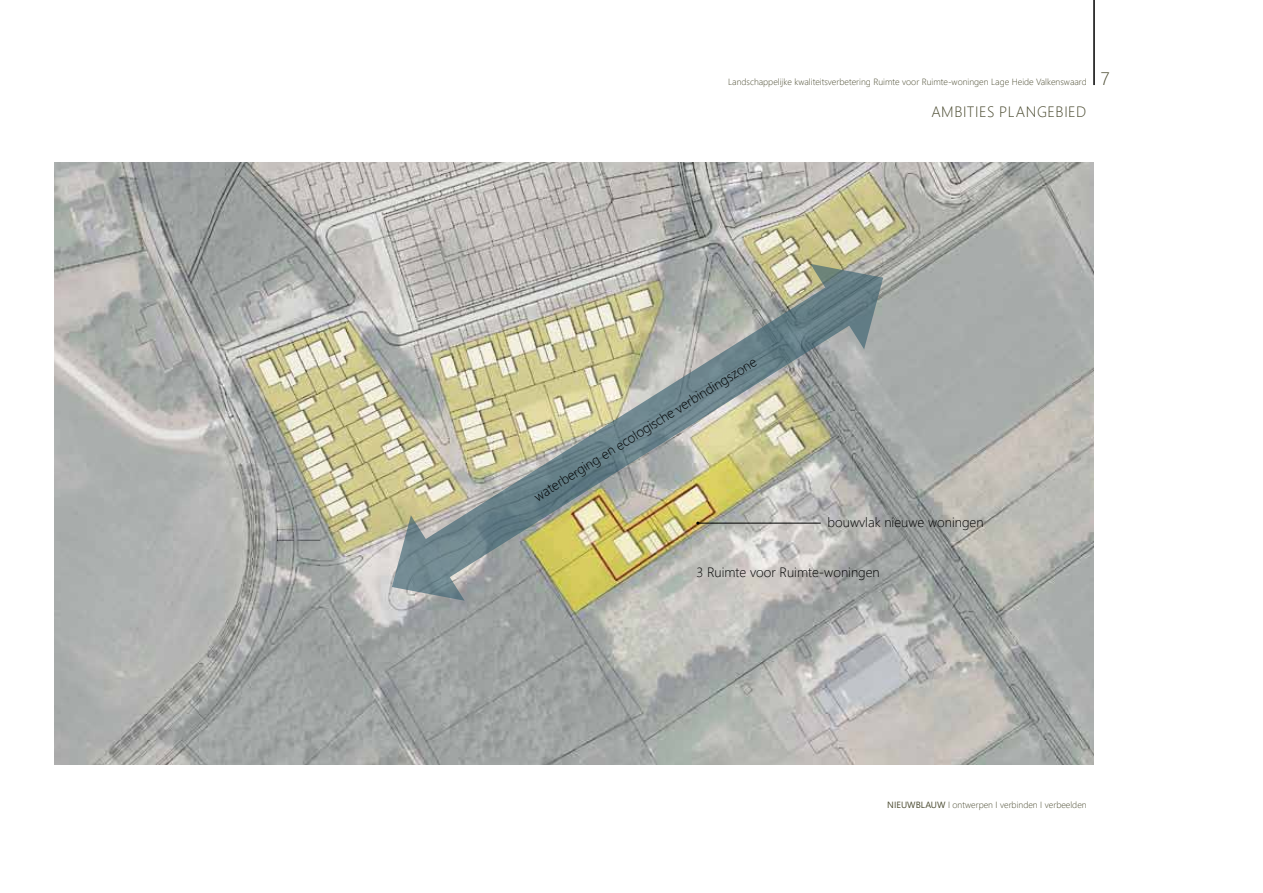
<style>
.page{position:relative;width:1263px;height:893px;background:#fff}
.page>*{position:absolute;margin:0;border:0;box-sizing:border-box;transform-origin:0 0}
.t1{font:300 15px "Segoe UI";letter-spacing:.035em;color:#4b4b31}
.t2{font:300 13.5px "Segoe UI";color:#000}
.t3{font:300 9px "Segoe UI";color:#4b4b31}
.s1{font-size:18px}
.s2{font-weight:400}
</style>
<div class="page">
<hr style="left:1093px;top:0;width:2px;height:85px;background:#000">
<img style="left:54px;top:162px;width:1039px;height:603px">
<img style="left:380px;top:260px;width:515px;height:345px">
<svg style="left:392px;top:515px;width:73px;height:86px;background:#8b9a9b"></svg>
<svg style="left:810px;top:264px;width:73px;height:85px;background:#7a8c8d"></svg>
<hr style="left:698px;top:523px;width:123px;height:1px;background:#000">
<p class="t3" style="left:728px;top:73px;width:383px">Landschappelijke kwaliteitsverbetering Ruimte voor Ruimte-woningen Lage Heide Valkenswaard <span class="s1">7</span></p>
<h1 class="t1" style="left:931px;top:98px;width:157px">AMBITIES PLANGEBIED</h1>
<h2 class="t2" style="left:528px;top:487px;width:261px;rotate:-32deg">waterberging en ecologische verbindingszone</h2>
<h2 class="t2" style="left:828px;top:509px;width:157px">bouwvlak nieuwe woningen</h2>
<h2 class="t2" style="left:696px;top:560px;width:185px">3 Ruimte voor Ruimte-woningen</h2>
<p class="t3" style="left:887px;top:796px;width:201px"><span class="s2">NIEUWBLAUW</span> I ontwerpen I verbinden I verbeelden</p>
</div>
